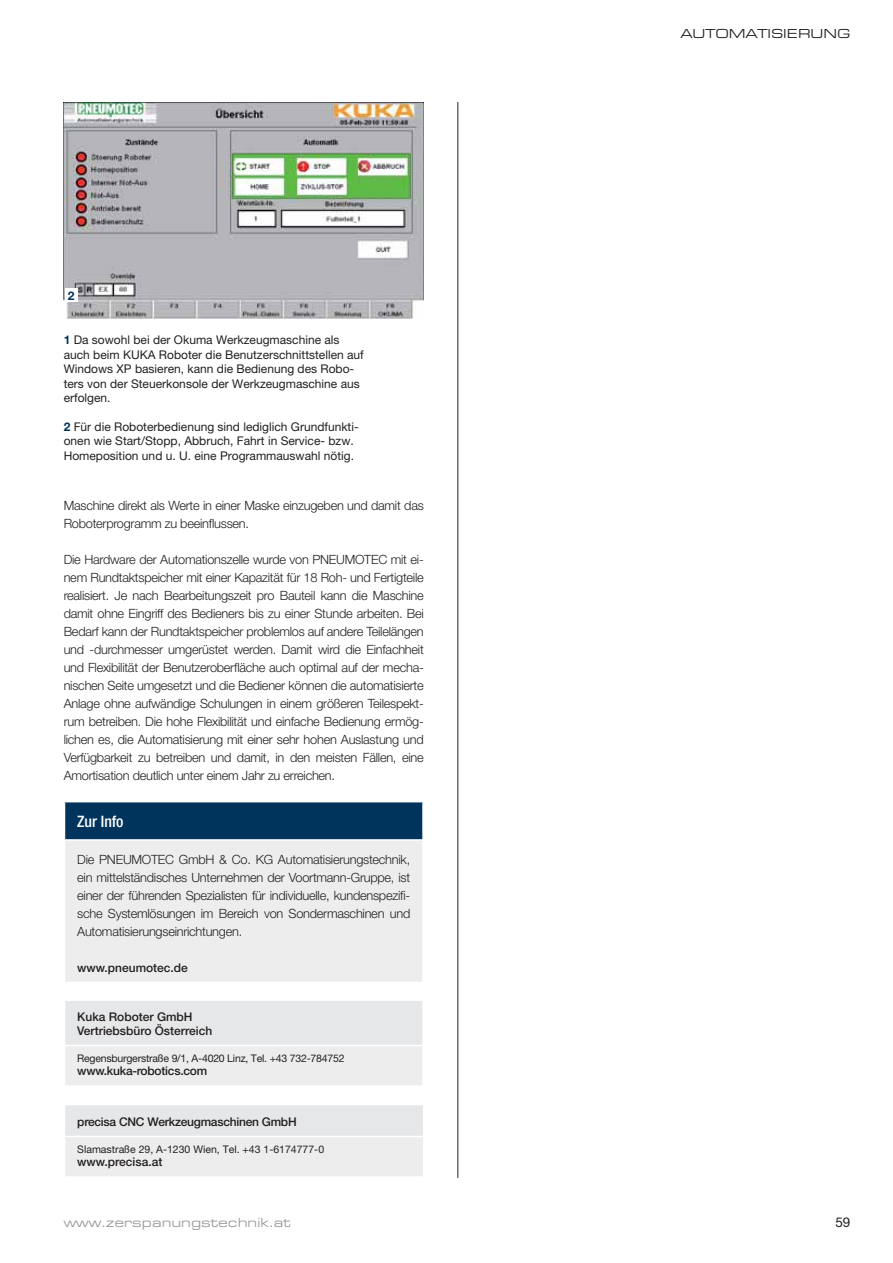
<style>
.page{position:relative;width:893px;height:1263px;background:#fff}
.page>*{position:absolute;margin:0;border:0;box-sizing:border-box;transform-origin:0 0}
.t1{font:500 condensed 15.75px "Helvetica Neue";color:#fff}
.t2{font:13.5px "Eurostile Extended Roman DTC";color:#939598}
.t3{font:13.5px "Eurostile Extended Roman DTC";color:#231f20}
.t4{font:13.5px "Helvetica Neue";color:#231f20}
.t5{font:300 12.75px/18px "Helvetica Neue";letter-spacing:-.02em;color:#231f20;text-align:justify}
.t6{font:12px/14.4px "Helvetica Neue";color:#231f20}
.t7{font:500 12px/13.5px "Helvetica Neue";color:#231f20}
.t8{font:500 12px "Helvetica Neue";letter-spacing:-.02em;color:#231f20}
.t9{font:700 12px "Helvetica Neue";color:#00345d}
.t10{font:10.5px "Helvetica Neue";letter-spacing:-.02em;color:#231f20}
.t11{font:10.5px "Helvetica Neue";color:#231f20}
.s1{font-weight:700;color:#00345d}
</style>
<div class="page">
<div style="left:64px;top:1105px;width:360px;height:31px;background:#e6e7e8"></div>
<div style="left:64px;top:1136px;width:360px;height:41px;background:#ededee"></div>
<hr style="left:64px;top:1176px;width:360px;height:2px;background:#fff">
<hr style="left:64px;top:1105px;width:1px;height:31px;background:#fff">
<hr style="left:423px;top:1105px;width:1px;height:31px;background:#fff">
<hr style="left:64px;top:1136px;width:360px;height:1px;background:#fff">
<hr style="left:64px;top:1137px;width:1px;height:39px;background:#fff">
<hr style="left:423px;top:1137px;width:1px;height:39px;background:#fff">
<div style="left:64px;top:1000px;width:359px;height:46px;background:#e6e7e8"></div>
<div style="left:64px;top:1046px;width:359px;height:40px;background:#ededee"></div>
<hr style="left:64px;top:1085px;width:360px;height:2px;background:#fff">
<hr style="left:64px;top:999px;width:360px;height:2px;background:#fff">
<hr style="left:64px;top:1001px;width:1px;height:44px;background:#fff">
<hr style="left:422px;top:1001px;width:2px;height:44px;background:#fff">
<hr style="left:64px;top:1045px;width:360px;height:1px;background:#fff">
<hr style="left:64px;top:1046px;width:1px;height:39px;background:#fff">
<hr style="left:422px;top:1046px;width:2px;height:39px;background:#fff">
<img style="left:64px;top:102px;width:360px;height:217px">
<div style="left:64px;top:802px;width:359px;height:38px;background:#00345d"></div>
<div style="left:64px;top:840px;width:359px;height:142px;background:#ededee"></div>
<hr style="left:64px;top:802px;width:1px;height:37px;background:#fff">
<hr style="left:422px;top:802px;width:2px;height:37px;background:#fff">
<hr style="left:64px;top:839px;width:360px;height:2px;background:#fff">
<hr style="left:64px;top:841px;width:1px;height:141px;background:#fff">
<hr style="left:422px;top:841px;width:2px;height:141px;background:#fff">
<div style="left:65px;top:288px;width:13px;height:14px;background:#fff"></div>
<hr style="left:458px;top:102px;width:1px;height:1076px;background:#231f20">
<p class="t9" style="left:68px;top:291px;width:8px">2</p>
<p class="t6" style="left:64px;top:334px;width:302px"><span class="s1">1</span> Da sowohl bei der Okuma Werkzeugmaschine als auch beim KUKA Roboter die Benutzerschnittstellen auf Windows XP basieren, kann die Bedienung des Robo&shy;ters von der Steuerkonsole der Werkzeugmaschine aus erfolgen.</p>
<p class="t6" style="left:64px;top:421px;width:296px"><span class="s1">2</span> Für die Roboterbedienung sind lediglich Grundfunkti&shy;onen wie Start/Stopp, Abbruch, Fahrt in Service- bzw.<br>Homeposition und u. U. eine Programmauswahl nötig.</p>
<p class="t5" style="left:64px;top:497px;width:362px">Maschine direkt als Werte in einer Maske einzugeben und damit das<br>Roboterprogramm zu beeinflussen.</p>
<p class="t5" style="left:64px;top:551px;width:362px">Die Hardware der Automationszelle wurde von PNEUMOTEC mit ei&shy;nem Rundtaktspeicher mit einer Kapazität für 18 Roh- und Fertigteile realisiert. Je nach Bearbeitungszeit pro Bauteil kann die Maschine damit ohne Eingriff des Bedieners bis zu einer Stunde arbeiten. Bei Bedarf kann der Rundtaktspeicher problemlos auf andere Teilelängen und -durchmesser umgerüstet werden. Damit wird die Einfachheit und Flexibilität der Benutzeroberfläche auch optimal auf der mecha&shy;nischen Seite umgesetzt und die Bediener können die automatisierte Anlage ohne aufwändige Schulungen in einem größeren Teilespekt&shy;rum betreiben. Die hohe Flexibilität und einfache Bedienung ermög&shy;lichen es, die Automatisierung mit einer sehr hohen Auslastung und Verfügbarkeit zu betreiben und damit, in den meisten Fällen, eine Amortisation deutlich unter einem Jahr zu erreichen.</p>
<p class="t1" style="left:77px;top:816px;width:48px">Zur Info</p>
<p class="t5" style="left:77px;top:851px;width:335px">Die PNEUMOTEC GmbH &amp; Co. KG Automatisierungstechnik, ein mittelständisches Unternehmen der Voortmann-Gruppe, ist einer der führenden Spezialisten für individuelle, kundenspezifi&shy;sche Systemlösungen im Bereich von Sondermaschinen und Automatisierungseinrichtungen.</p>
<p class="t7" style="left:77px;top:962px;width:112px">www.pneumotec.de</p>
<p class="t7" style="left:77px;top:1012px;width:136px">Kuka Roboter GmbH<br>Vertriebsbüro Österreich</p>
<p class="t10" style="left:77px;top:1054px;width:269px">Regensburgerstraße 9/1, A-4020 Linz, Tel. +43 732-784752</p>
<p class="t8" style="left:77px;top:1067px;width:131px">www.kuka-robotics.com</p>
<p class="t8" style="left:77px;top:1117px;width:221px">precisa CNC Werkzeugmaschinen GmbH</p>
<p class="t11" style="left:77px;top:1145px;width:248px">Slamastraße 29, A-1230 Wien, Tel. +43 1-6174777-0</p>
<p class="t7" style="left:77px;top:1156px;width:87px">www.precisa.at</p>
<p class="t3" style="left:681px;top:29px;width:171px">AUTOMATISIERUNG</p>
<p class="t2" style="left:64px;top:1218px;width:229px">www.zerspanungstechnik.at</p>
<p class="t4" style="left:835px;top:1217px;width:17px">59</p>
</div>
